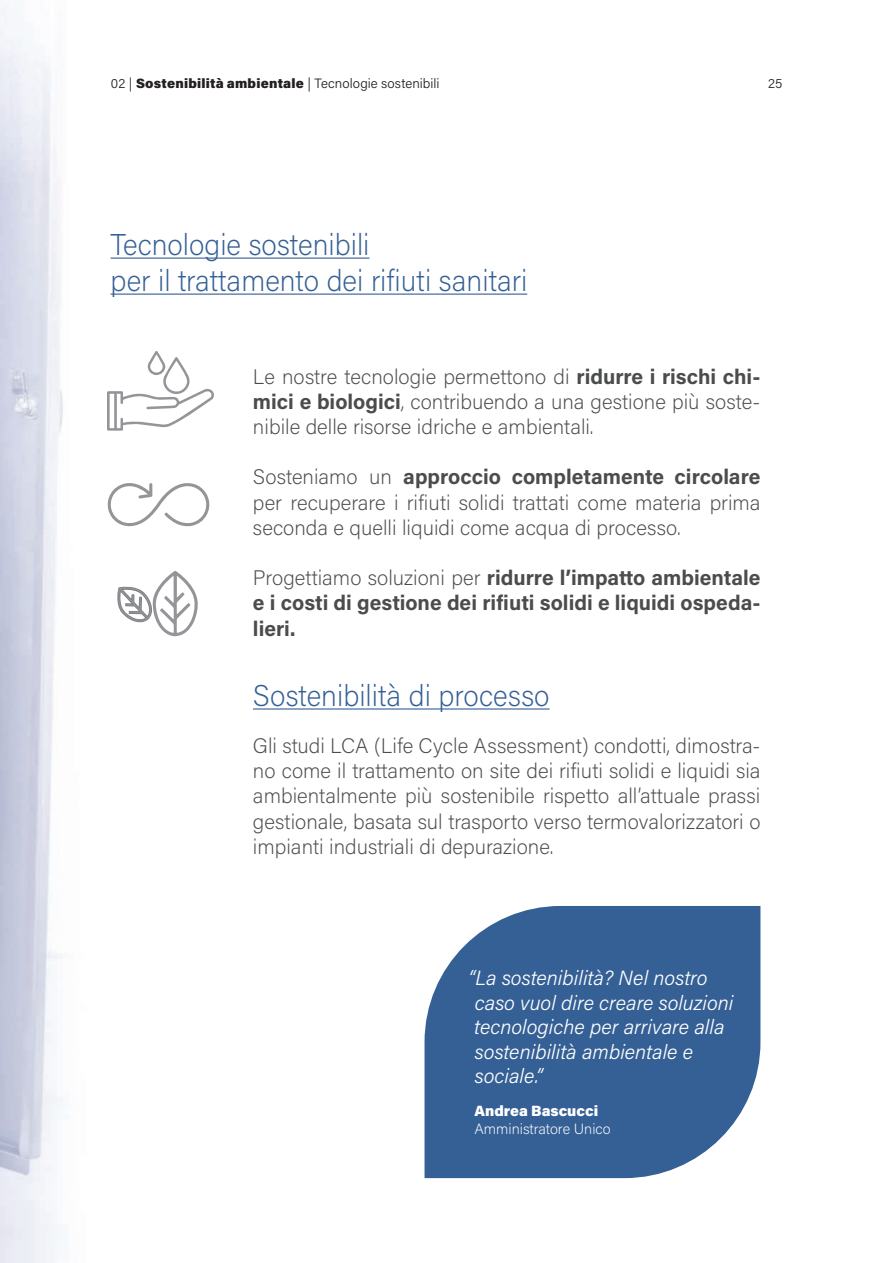
<style>
.page{position:relative;width:893px;height:1263px;background:#fff}
.page>*{position:absolute;margin:0;border:0;box-sizing:border-box;transform-origin:0 0}
.t1{font:200 30px/36px "Acumin Pro";color:#356095;scale:.96 1}
.t2{font:200 21px/25.2px "Acumin Pro";color:#4b4c4d;text-align:justify}
.t3{font:700 21px/25.2px "Acumin Pro";color:#4b4c4d;text-align:justify}
.t4{font:italic 300 20.55px/24.6px "Acumin Pro";color:#fff}
.t5{font:200 14.85px "Acumin Pro";color:#fff}
.t6{font:900 14.85px "Acumin Pro";color:#fff}
.t7{font:300 13.5px "Acumin Pro";letter-spacing:.005em;color:#231f20}
.s1{font-weight:900}
.s2{font-weight:700}
.s3{font-weight:200}
</style>
<div class="page">
<img style="left:0;top:5px;width:63px;height:1258px">
<hr style="left:111px;top:258px;width:258px;height:1px;background:#356095">
<hr style="left:111px;top:294px;width:416px;height:1px;background:#356095">
<svg style="left:107px;top:483px;width:103px;height:44px"></svg>
<svg style="left:107px;top:351px;width:107px;height:80px"></svg>
<hr style="left:253px;top:708px;width:297px;height:1px;background:#356095">
<svg style="left:117px;top:571px;width:81px;height:66px"></svg>
<svg style="left:425px;top:906px;width:335px;height:272px;background:#466d9e"></svg>
<p class="t7" style="left:111px;top:74px;width:330px">02 | <span class="s1">Sostenibilità ambientale</span> | Tecnologie sostenibili</p>
<p class="t7" style="left:768px;top:74px;width:16px">25</p>
<h1 class="t1" style="left:111px;top:225px;width:436px">Tecnologie sostenibili<br>per il trattamento dei rifiuti sanitari</h1>
<p class="t2" style="left:253px;top:363px;width:509px">Le nostre tecnologie permettono di <span class="s2">ridurre i rischi chi&shy;mici e biologici</span>, contribuendo a una gestione più soste&shy;nibile delle risorse idriche e ambientali.</p>
<p class="t2" style="left:253px;top:464px;width:509px">Sosteniamo un <span class="s2">approccio completamente circolare </span>per recuperare i rifiuti solidi trattati come materia prima seconda e quelli liquidi come acqua di processo.</p>
<p class="t3" style="left:253px;top:564px;width:509px"><span class="s3">Progettiamo soluzioni per</span> ridurre l’impatto ambientale e i costi di gestione dei rifiuti solidi e liquidi ospeda&shy;lieri.</p>
<h1 class="t1" style="left:253px;top:676px;width:310px">Sostenibilità di processo</h1>
<p class="t2" style="left:253px;top:732px;width:509px">Gli studi LCA (Life Cycle Assessment) condotti, dimostra&shy;no come il trattamento on site dei rifiuti solidi e liquidi sia ambientalmente più sostenibile rispetto all’attuale prassi gestionale, basata sul trasporto verso termovalorizzatori o impianti industriali di depurazione.</p>
<p class="t4" style="left:469px;top:965px;width:266px">“La sostenibilità? Nel nostro caso vuol dire creare soluzioni tecnologiche per arrivare alla sostenibilità ambientale e sociale.”</p>
<p class="t6" style="left:474px;top:1100px;width:125px">Andrea Bascucci</p>
<p class="t5" style="left:474px;top:1119px;width:138px">Amministratore Unico</p>
</div>
